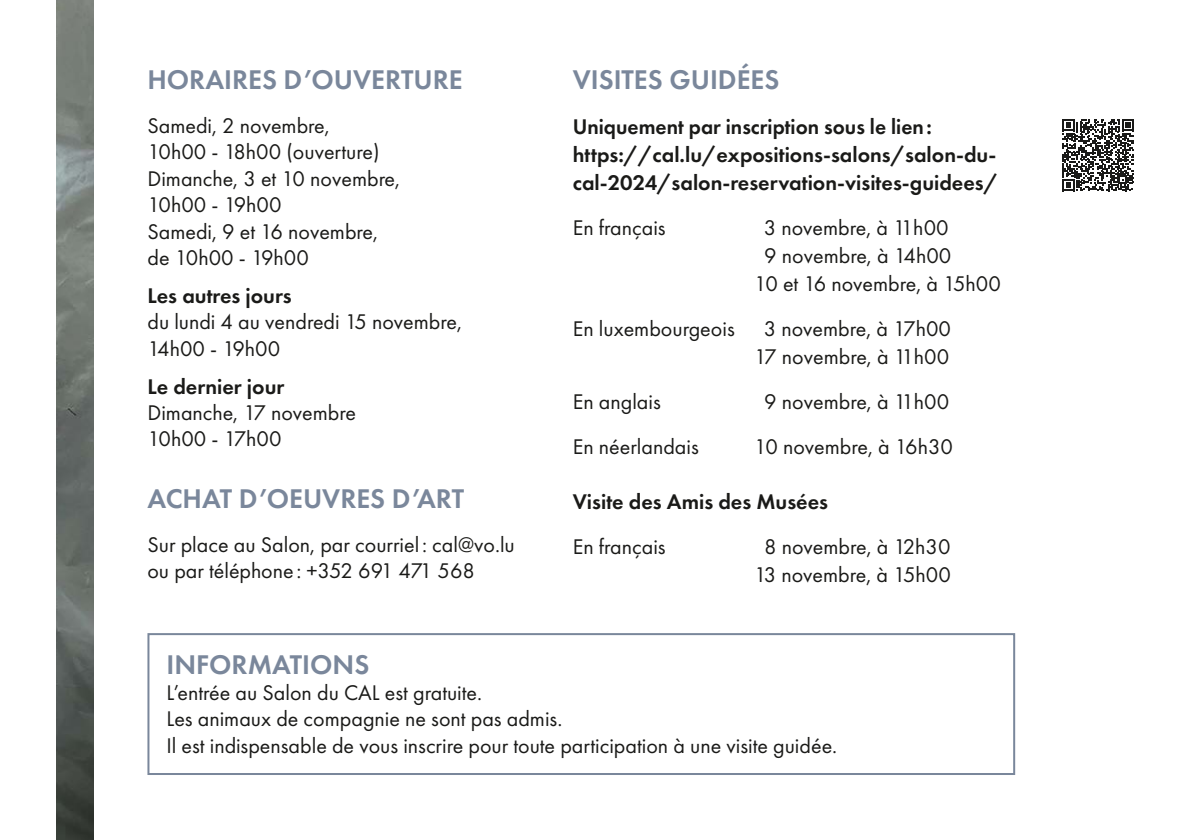
<style>
.page{position:relative;width:1191px;height:840px;background:#fff}
.page>*{position:absolute;margin:0;border:0;box-sizing:border-box;transform-origin:0 0}
.t1{font:600 28px "Futura PT";color:#7a879b}
.t2{font:22px/26.4px "Futura PT";color:#1a1a18}
.t3{font:600 22px/27.8px "Futura PT";color:#1a1a18}
.s1{color:#fff}
</style>
<div class="page">
<div style="left:147px;top:632px;width:868px;height:142px;border:2px solid #7a879b"></div>
<img style="left:57px;top:0;width:37px;height:839px">
<svg style="left:1062px;top:119px;width:72px;height:72px"></svg>
<p class="t1" style="left:147px;top:64px;width:317px">HORAIRES D’OUVERTURE</p>
<p class="t2" style="left:147px;top:114px;width:254px">Samedi, 2 novembre,<br>10h00 - 18h00 (ouverture)<br>Dimanche, 3 et 10 novembre,<br>10h00 - 19h00<br>Samedi, 9 et 16 novembre, de 10h00 - 19h00</p>
<p class="t3" style="left:147px;top:281px;width:146px">Les autres jours</p>
<p class="t2" style="left:147px;top:310px;width:316px">du lundi 4 au vendredi 15 novembre,<br>14h00 - 19h00</p>
<p class="t3" style="left:147px;top:372px;width:138px">Le dernier jour</p>
<p class="t2" style="left:147px;top:401px;width:210px">Dimanche, 17 novembre<br>10h00 - 17h00</p>
<p class="t1" style="left:147px;top:482px;width:318px">ACHAT D’OEUVRES D’ART</p>
<p class="t2" style="left:147px;top:532px;width:369px">Sur place au Salon, par courriel : cal@vo.lu ou par téléphone : +352 691 471 568</p>
<p class="t1" style="left:573px;top:64px;width:208px">VISITES GUIDÉES</p>
<p class="t3" style="left:573px;top:113px;width:427px">Uniquement par inscription sous le lien : https://cal.lu/expositions-salons/salon-du&shy;cal-2024/salon-reservation-visites-guidees/</p>
<p class="t2" style="left:573px;top:216px;width:94px">En français</p>
<p class="t2" style="left:754px;top:215px;width:248px;line-height:27.8px"><span class="s1">1</span>3 novembre, à 11h00<br><span class="s1">1</span>9 novembre, à 14h00<br>10 et 16 novembre, à 15h00</p>
<p class="t2" style="left:573px;top:316px;width:380px;line-height:27.8px;text-align:right">En luxembourgeois <span class="s1">1</span>3 novembre, à 17h00<br>17 novembre, à 11h00</p>
<p class="t2" style="left:573px;top:389px;width:90px">En anglais</p>
<p class="t2" style="left:754px;top:389px;width:196px"><span class="s1">1</span>9 novembre, à 11h00</p>
<p class="t2" style="left:573px;top:434px;width:128px">En néerlandais</p>
<p class="t2" style="left:754px;top:434px;width:200px">10 novembre, à 16h30</p>
<p class="t3" style="left:573px;top:487px;width:257px">Visite des Amis des Musées</p>
<p class="t2" style="left:573px;top:535px;width:94px">En français</p>
<p class="t2" style="left:754px;top:534px;width:198px;line-height:27.8px"><span class="s1">1</span>8 novembre, à 12h30<br>13 novembre, à 15h00</p>
<p class="t1" style="left:166px;top:647px;width:204px">INFORMATIONS</p>
<p class="t2" style="left:166px;top:680px;width:672px">L’entrée au Salon du CAL est gratuite.<br>Les animaux de compagnie ne sont pas admis.<br>Il est indispensable de vous inscrire pour toute participation à une visite guidée.</p>
</div>
